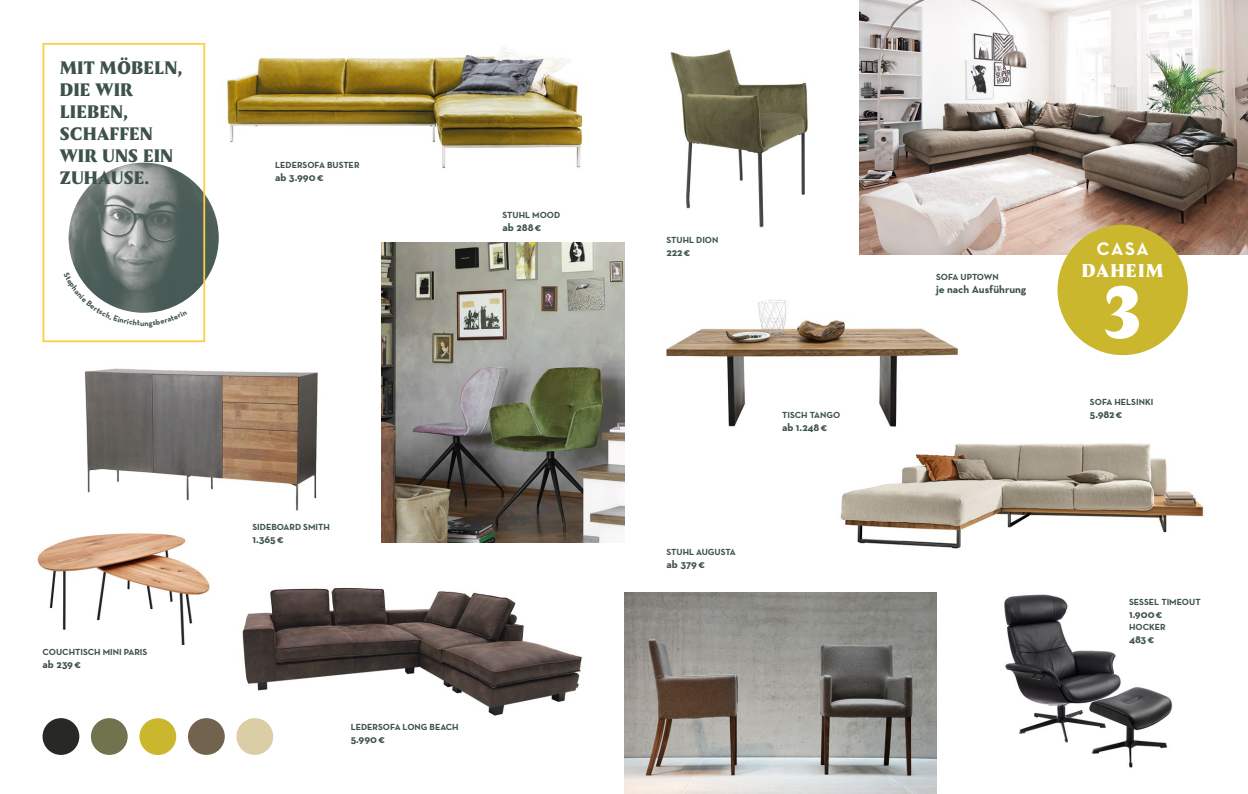
<style>
.page{position:relative;width:1248px;height:794px;background:#fff}
.page>*{position:absolute;margin:0;border:0;box-sizing:border-box;transform-origin:0 0}
.t1{font:75px "Amster Super Negra";color:#fff}
.t2{font:18.5px "Amster Super Negra";letter-spacing:.1em;color:#fff}
.t3{font:700 18.5px "Neutra Text";color:#fff}
.t4{font:18px/22px "Amster Super Negra";letter-spacing:.04em;color:#3d524c}
.t5{font:700 11px "Neutra Text";color:#3d524c}
.t6{font:700 9px "Neutra Text";color:#3d524c}
.t7{font:700 8px "Neutra Text";color:#3d524c}
</style>
<div class="page">
<img style="left:840px;top:443px;width:364px;height:106px">
<img style="left:666px;top:254px;width:306px;height:173px">
<img style="left:188px;top:465px;width:445px;height:290px">
<img style="left:37px;top:523px;width:188px;height:122px">
<img style="left:670px;top:49px;width:138px;height:179px">
<img style="left:1004px;top:594px;width:169px;height:174px">
<img style="left:859px;top:0;width:388px;height:254px">
<div style="left:91px;top:718px;width:37px;height:37px;background:#71734f;border-radius:50%"></div>
<div style="left:139px;top:718px;width:37px;height:37px;background:#cab72e;border-radius:50%"></div>
<div style="left:188px;top:718px;width:37px;height:37px;background:#71634e;border-radius:50%"></div>
<div style="left:236px;top:718px;width:37px;height:37px;background:#dbcea6;border-radius:50%"></div>
<div style="left:43px;top:718px;width:36px;height:37px;background:#282827;border-radius:50%"></div>
<img style="left:624px;top:593px;width:311px;height:201px">
<img style="left:205px;top:43px;width:378px;height:143px">
<img style="left:381px;top:243px;width:243px;height:300px">
<img style="left:71px;top:339px;width:274px;height:184px">
<img style="left:69px;top:163px;width:150px;height:150px;border-radius:75px">
<div style="left:43px;top:43px;width:162px;height:299px;border:2px solid #fecf44"></div>
<div style="left:1057px;top:225px;width:130px;height:130px;background:#cab72e;border-radius:50%"></div>
<svg style="left:77px;top:272px;width:110px;height:41px"></svg>
<h3 class="t4" style="left:60px;top:55px;width:123px">MIT MÖBELN,<br>DIE WIR<br>LIEBEN,<br>SCHAFFEN<br>WIR UNS EIN<br>ZUHAUSE.</h3>
<p class="t7" style="left:140px;top:318px;width:6px">u</p>
<p class="t6" style="left:275px;top:159px;width:86px">LEDERSOFA BUSTER</p>
<p class="t5" style="left:275px;top:170px;width:50px">ab 3.990€</p>
<p class="t6" style="left:502px;top:209px;width:59px">STUHL MOOD</p>
<p class="t5" style="left:502px;top:220px;width:40px">ab 288€</p>
<p class="t6" style="left:43px;top:646px;width:106px">COUCHTISCH MINI PARIS</p>
<p class="t5" style="left:43px;top:658px;width:40px">ab 239€</p>
<p class="t6" style="left:252px;top:521px;width:79px">SIDEBOARD SMITH</p>
<p class="t5" style="left:252px;top:533px;width:33px">1.365€</p>
<p class="t6" style="left:350px;top:721px;width:109px">LEDERSOFA LONG BEACH</p>
<p class="t5" style="left:350px;top:733px;width:36px">5.990€</p>
<p class="t6" style="left:666px;top:234px;width:53px">STUHL DION</p>
<p class="t5" style="left:666px;top:245px;width:25px">222€</p>
<p class="t6" style="left:935px;top:271px;width:64px">SOFA UPTOWN</p>
<p class="t5" style="left:935px;top:283px;width:92px">je nach Ausführung</p>
<h2 class="t3" style="left:1096px;top:237px;width:54px">CASA</h2>
<h2 class="t2" style="left:1081px;top:256px;width:83px">DAHEIM</h2>
<h1 class="t1" style="left:1104px;top:237px;width:38px">3</h1>
<p class="t6" style="left:1089px;top:396px;width:65px">SOFA HELSINKI</p>
<p class="t6" style="left:782px;top:409px;width:60px">TISCH TANGO</p>
<p class="t5" style="left:1089px;top:408px;width:34px">5.982€</p>
<p class="t5" style="left:782px;top:420px;width:47px">ab 1.248€</p>
<p class="t6" style="left:666px;top:546px;width:71px">STUHL AUGUSTA</p>
<p class="t5" style="left:666px;top:558px;width:40px">ab 379€</p>
<p class="t6" style="left:1128px;top:596px;width:73px">SESSEL TIMEOUT</p>
<p class="t5" style="left:1128px;top:608px;width:35px">1.900€</p>
<p class="t6" style="left:1128px;top:621px;width:38px">HOCKER</p>
<p class="t5" style="left:1128px;top:633px;width:27px">483€</p>
</div>
